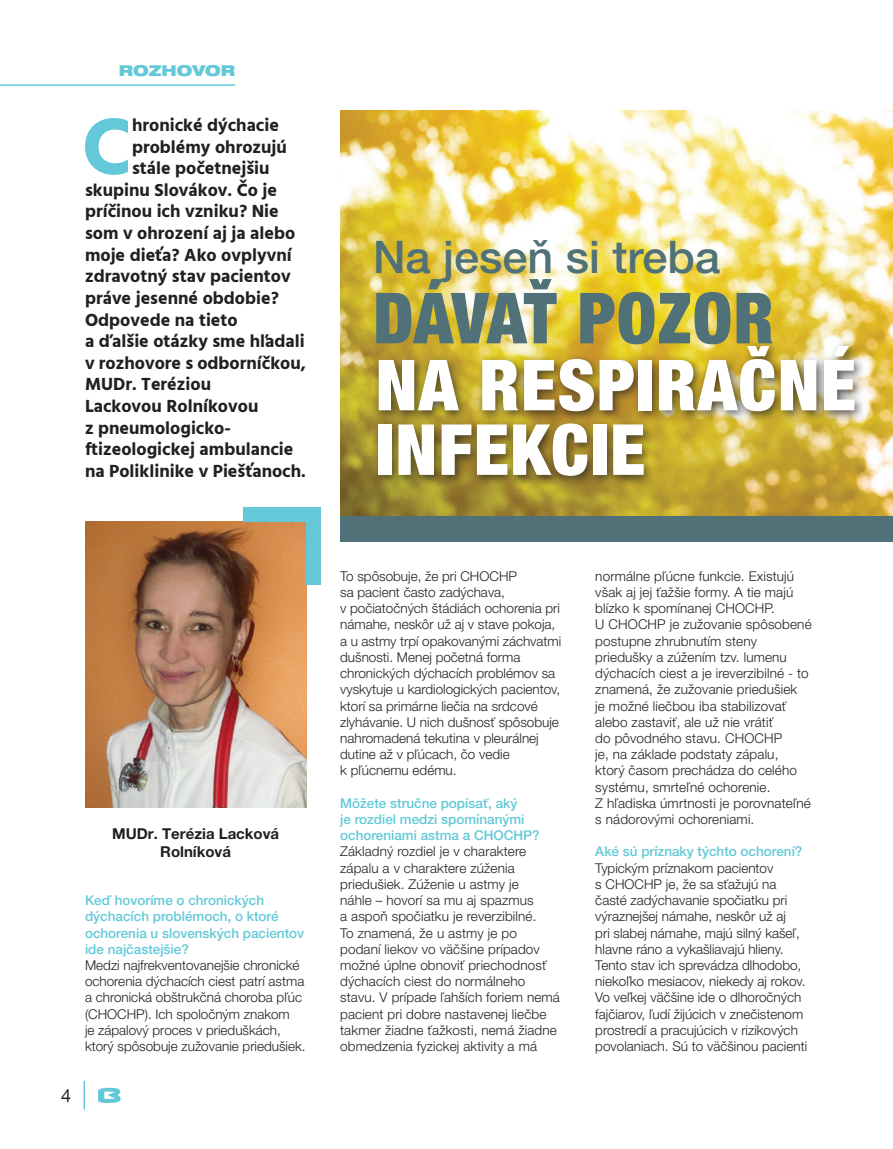
<style>
.page{position:relative;width:893px;height:1149px;background:#fff}
.page>*{position:absolute;margin:0;border:0;box-sizing:border-box;transform-origin:0 0}
.t1{font:700 82.05px "Hind";color:#63c9d8}
.t2{font:900 condensed 70.5px/64.5px "Helvetica Neue LT Pro";letter-spacing:.02em;color:#fff}
.t3{font:900 condensed 70.5px "Helvetica Neue LT Pro";letter-spacing:.01em;color:#4f7177}
.t4{font:500 45px "Helvetica Neue LT Pro";color:#4f7177}
.t5{font:700 18px "Hind";color:#231f20}
.t6{font:18px "Helvetica Neue LT Pro";color:#231f20}
.t7{font:700 15px/18px "Helvetica Neue LT Pro";color:#231f20;text-align:center}
.t8{font:900 expanded 15px "Helvetica Neue LT Pro";color:#63c9d8}
.t9{font:300 13.5px/16.2px "Helvetica Neue LT Pro";color:#231f20}
.t10{font:500 13.5px/16.2px "Helvetica Neue LT Pro";color:#63c9d8}
</style>
<div class="page">
<img style="left:340px;top:111px;width:553px;height:405px">
<div style="left:340px;top:516px;width:553px;height:25px;background:#4f7177"></div>
<img style="left:85px;top:521px;width:221px;height:286px">
<div style="left:243px;top:506px;width:78px;height:15px;background:#63c9d8"></div>
<div style="left:306px;top:506px;width:15px;height:78px;background:#63c9d8"></div>
<div style="left:372px;top:339px;width:495px;height:149px;background:#231f20;opacity:.75"></div>
<svg style="left:98px;top:1087px;width:23px;height:15px"></svg>
<svg style="left:84px;top:1080px;width:1px;height:28px"></svg>
<hr style="left:0;top:84px;width:235px;height:2px;background:#63c9d8">
<p class="t8" style="left:119px;top:61px;width:118px">ROZHOVOR</p>
<h1 class="t1" style="left:82px;top:98px;width:52px">C</h1>
<h3 class="t5" style="left:132px;top:114px;width:148px">hronické dýchacie</h3>
<h3 class="t5" style="left:132px;top:136px;width:156px">problémy ohrozujú</h3>
<h3 class="t5" style="left:132px;top:157px;width:139px">stále početnejšiu</h3>
<h3 class="t5" style="left:85px;top:179px;width:193px">skupinu Slovákov. Čo je</h3>
<h3 class="t5" style="left:85px;top:201px;width:195px">príčinou ich vzniku? Nie</h3>
<h3 class="t5" style="left:85px;top:222px;width:212px">som v ohrození aj ja alebo</h3>
<h3 class="t5" style="left:85px;top:244px;width:208px">moje dieťa? Ako ovplyvní</h3>
<h3 class="t5" style="left:85px;top:265px;width:207px">zdravotný stav pacientov</h3>
<h3 class="t5" style="left:85px;top:287px;width:195px">práve jesenné obdobie?</h3>
<h3 class="t5" style="left:85px;top:309px;width:154px">Odpovede na tieto</h3>
<h3 class="t5" style="left:85px;top:330px;width:221px">a ďalšie otázky sme hľadali</h3>
<h3 class="t5" style="left:85px;top:352px;width:223px">v rozhovore s odborníčkou,</h3>
<h3 class="t5" style="left:85px;top:373px;width:128px">MUDr. Teréziou</h3>
<h3 class="t5" style="left:85px;top:395px;width:175px">Lackovou Rolníkovou</h3>
<h3 class="t5" style="left:85px;top:417px;width:147px">z pneumologicko-</h3>
<h3 class="t5" style="left:85px;top:438px;width:210px">ftizeologickej ambulancie</h3>
<h3 class="t5" style="left:85px;top:460px;width:222px">na Poliklinike v Piešťanoch.</h3>
<h3 class="t4" style="left:373px;top:230px;width:348px">Na jeseň si treba</h3>
<h2 class="t3" style="left:373px;top:275px;width:402px">DÁVAŤ POZOR</h2>
<h2 class="t2" style="left:376px;top:352px;width:482px">NA RESPIRAČNÉ<br>INFEKCIE</h2>
<p class="t7" style="left:112px;top:824px;width:168px">MUDr. Terézia Lacková<br>Rolníková</p>
<h3 class="t6" style="left:61px;top:1084px;width:12px">4</h3>
<p class="t10" style="left:85px;top:891px;width:221px">Keď hovoríme o chronických dýchacích problémoch, o ktoré ochorenia u slovenských pacientov ide najčastejšie?</p>
<p class="t9" style="left:85px;top:956px;width:222px">Medzi najfrekventovanejšie chronické ochorenia dýchacích ciest patrí astma a chronická obštrukčná choroba pľúc (CHOCHP). Ich spoločným znakom<br>je zápalový proces v prieduškách, ktorý spôsobuje zužovanie priedušiek.</p>
<p class="t9" style="left:340px;top:567px;width:223px">To spôsobuje, že pri CHOCHP<br>sa pacient často zadýchava,<br>v počiatočných štádiách ochorenia pri námahe, neskôr už aj v stave pokoja, a u astmy trpí opakovanými záchvatmi dušnosti. Menej početná forma chronických dýchacích problémov sa vyskytuje u kardiologických pacientov, ktorí sa primárne liečia na srdcové zlyhávanie. U nich dušnosť spôsobuje nahromadená tekutina v pleurálnej dutine až v pľúcach, čo vedie<br>k pľúcnemu edému.</p>
<p class="t10" style="left:340px;top:794px;width:201px">Môžete stručne popísať, aký<br>je rozdiel medzi spomínanými ochoreniami astma a CHOCHP?</p>
<p class="t9" style="left:340px;top:843px;width:221px">Základný rozdiel je v charaktere zápalu a v charaktere zúženia priedušiek. Zúženie u astmy je<br>náhle – hovorí sa mu aj spazmus<br>a aspoň spočiatku je reverzibilné.<br>To znamená, že u astmy je po podaní liekov vo väčšine prípadov možné úplne obnoviť priechodnosť dýchacích ciest do normálneho stavu. V prípade ľahších foriem nemá pacient pri dobre nastavenej liečbe takmer žiadne ťažkosti, nemá žiadne obmedzenia fyzickej aktivity a má</p>
<p class="t9" style="left:595px;top:567px;width:218px">normálne pľúcne funkcie. Existujú však aj jej ťažšie formy. A tie majú blízko k spomínanej CHOCHP.<br>U CHOCHP je zužovanie spôsobené postupne zhrubnutím steny priedušky a zúžením tzv. lumenu dýchacích ciest a je ireverzibilné - to znamená, že zužovanie priedušiek<br>je možné liečbou iba stabilizovať alebo zastaviť, ale už nie vrátiť<br>do pôvodného stavu. CHOCHP<br>je, na základe podstaty zápalu,<br>ktorý časom prechádza do celého systému, smrteľné ochorenie.<br>Z hľadiska úmrtnosti je porovnateľné s nádorovými ochoreniami.</p>
<p class="t10" style="left:595px;top:843px;width:209px">Aké sú príznaky týchto ochorení?</p>
<p class="t9" style="left:595px;top:859px;width:213px">Typickým príznakom pacientov<br>s CHOCHP je, že sa sťažujú na časté zadýchavanie spočiatku pri výraznejšej námahe, neskôr už aj<br>pri slabej námahe, majú silný kašeľ, hlavne ráno a vykašliavajú hlieny.<br>Tento stav ich sprevádza dlhodobo, niekoľko mesiacov, niekedy aj rokov.<br>Vo veľkej väčšine ide o dlhoročných fajčiarov, ľudí žijúcich v znečistenom prostredí a pracujúcich v rizikových povolaniach. Sú to väčšinou pacienti</p>
</div>
